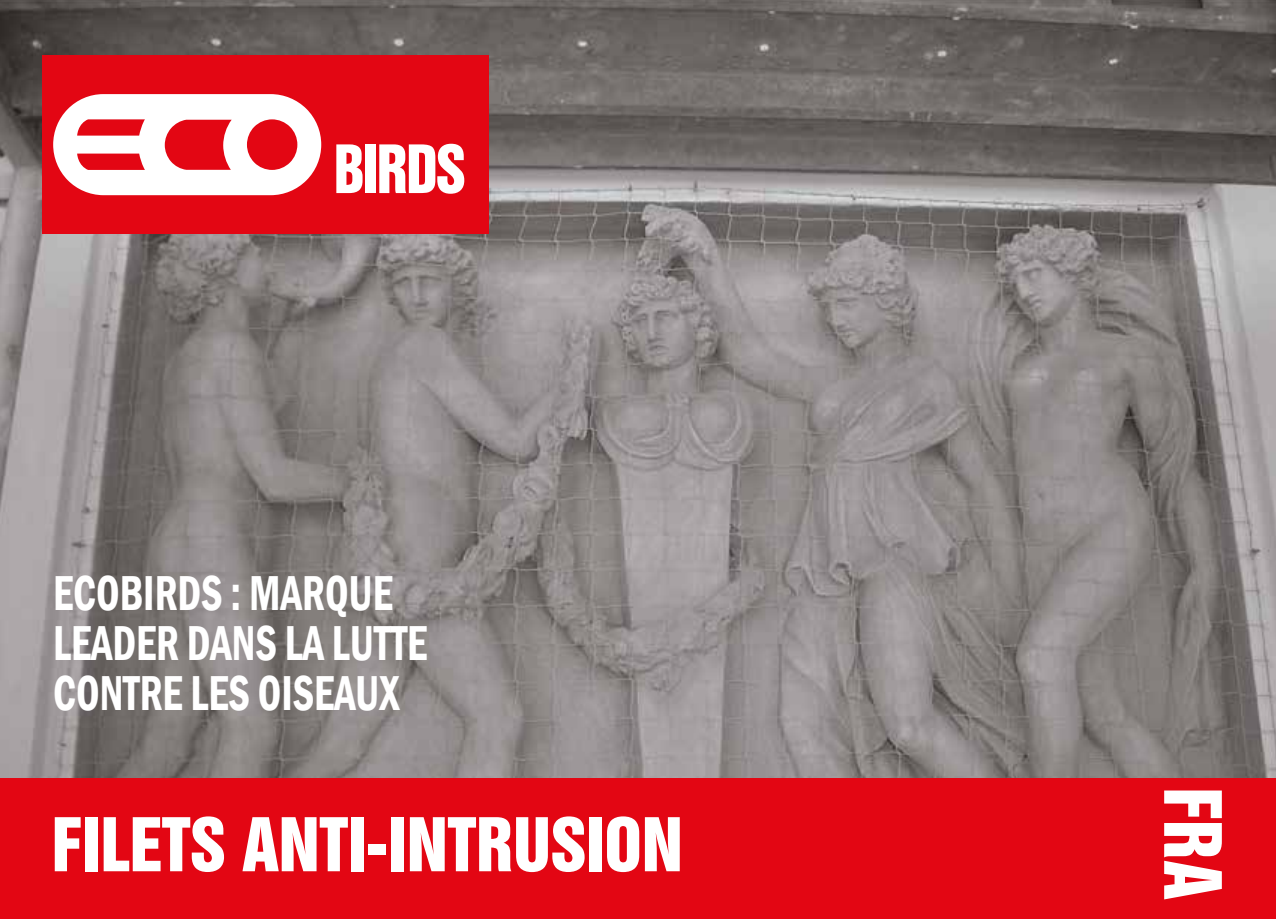
<style>
.page{position:relative;width:1276px;height:919px;background:#fff}
.page>*{position:absolute;margin:0;border:0;box-sizing:border-box;transform-origin:0 0}
.t1{font:72px "Swiss 921 BT Regular A";color:#fff}
.t2{font:67.5px "Swiss 921 BT Regular A";color:#fff}
.t3{font:600 condensed 50.4px/50.4px "Franklin Gothic";color:#fff;scale:.83 1}
</style>
<div class="page">
<img style="left:0;top:0;width:1276px;height:778px">
<div style="left:0;top:778px;width:1276px;height:140px;background:#e30613"></div>
<div style="left:43px;top:55px;width:446px;height:179px;background:#e30613"></div>
<svg style="left:53px;top:94px;width:268px;height:101px"></svg>
<svg style="left:336px;top:144px;width:26px;height:49px"></svg>
<div style="left:365px;top:144px;width:10px;height:49px;background:#fff"></div>
<svg style="left:379px;top:144px;width:85px;height:50px"></svg>
<p class="t3" style="left:53px;top:566px;width:452px">ECOBIRDS : MARQUE<br>LEADER DANS LA LUTTE<br>CONTRE LES OISEAUX</p>
<h2 class="t2" style="left:52px;top:800px;width:633px">FILETS ANTI-INTRUSION</h2>
<h1 class="t1" style="left:1239px;top:787px;width:114px;rotate:90deg">FRA</h1>
</div>
